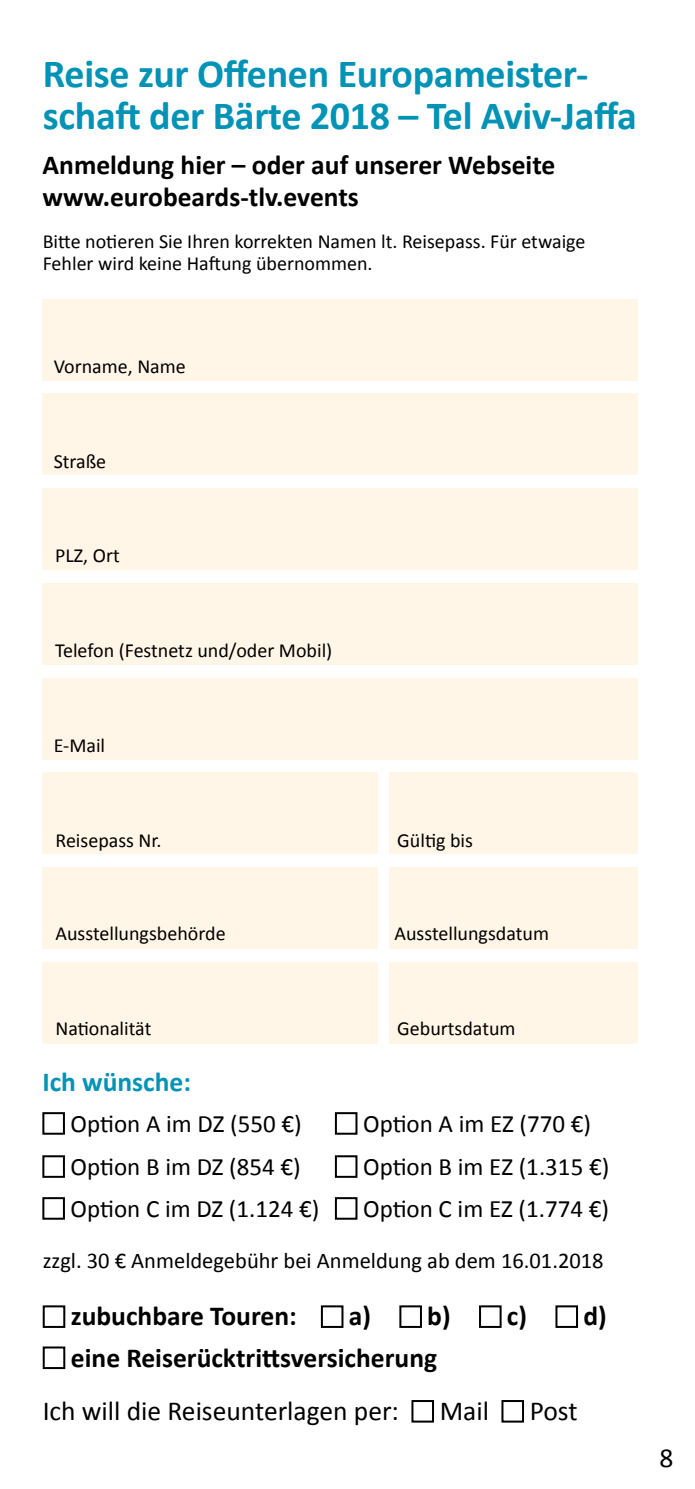
<style>
.page{position:relative;width:695px;height:1489px;background:#fff}
.page>*{position:absolute;margin:0;border:0;box-sizing:border-box;transform-origin:0 0}
.t1{font:700 40px/42.5px "Calibri";letter-spacing:-.01em;color:#0093b6}
.t2{font:700 27.5px/32.5px "Calibri";color:#000}
.t3{font:27.5px "Calibri";color:#000}
.t4{font:700 27.5px "Calibri";color:#0093b6}
.t5{font:25px/43px "Calibri";color:#000}
.t6{font:22.5px "Calibri";color:#000}
.t7{font:20px/22.5px "Calibri";color:#000}
</style>
<div class="page">
<div style="left:42px;top:299px;width:596px;height:81px;background:#fff6e7"></div>
<div style="left:42px;top:393px;width:596px;height:82px;background:#fff6e7"></div>
<div style="left:42px;top:488px;width:596px;height:82px;background:#fff6e7"></div>
<div style="left:42px;top:583px;width:596px;height:81px;background:#fff6e7"></div>
<div style="left:42px;top:677px;width:596px;height:82px;background:#fff6e7"></div>
<div style="left:42px;top:772px;width:336px;height:82px;background:#fff6e7"></div>
<div style="left:389px;top:772px;width:249px;height:82px;background:#fff6e7"></div>
<div style="left:42px;top:867px;width:336px;height:81px;background:#fff6e7"></div>
<div style="left:389px;top:867px;width:249px;height:81px;background:#fff6e7"></div>
<div style="left:42px;top:961px;width:336px;height:82px;background:#fff6e7"></div>
<div style="left:389px;top:961px;width:249px;height:82px;background:#fff6e7"></div>
<div style="left:42px;top:1112px;width:23px;height:22px;border:2px solid #000"></div>
<div style="left:42px;top:1155px;width:23px;height:22px;border:2px solid #000"></div>
<div style="left:335px;top:1112px;width:22px;height:22px;border:2px solid #000"></div>
<div style="left:335px;top:1155px;width:22px;height:22px;border:2px solid #000"></div>
<div style="left:43px;top:1346px;width:22px;height:22px;border:2px solid #000"></div>
<div style="left:411px;top:1399px;width:23px;height:23px;border:2px solid #000"></div>
<div style="left:501px;top:1399px;width:23px;height:23px;border:2px solid #000"></div>
<div style="left:43px;top:1305px;width:22px;height:22px;border:2px solid #000"></div>
<div style="left:321px;top:1305px;width:22px;height:22px;border:2px solid #000"></div>
<div style="left:399px;top:1305px;width:23px;height:22px;border:2px solid #000"></div>
<div style="left:479px;top:1305px;width:22px;height:22px;border:2px solid #000"></div>
<div style="left:555px;top:1305px;width:23px;height:22px;border:2px solid #000"></div>
<div style="left:42px;top:1197px;width:23px;height:22px;border:2px solid #000"></div>
<div style="left:335px;top:1197px;width:22px;height:22px;border:2px solid #000"></div>
<h1 class="t1" style="left:43px;top:50px;width:595px">Reise zur Offenen Europameister&shy;schaft der Bärte 2018 – Tel Aviv-Jaffa</h1>
<h2 class="t2" style="left:43px;top:147px;width:514px">Anmeldung hier – oder auf unserer Webseite www.eurobeards-tlv.events</h2>
<p class="t7" style="left:43px;top:229px;width:544px">Bitte notieren Sie Ihren korrekten Namen lt. Reisepass. Für etwaige<br>Fehler wird keine Haftung übernommen.</p>
<p class="t7" style="left:54px;top:354px;width:134px">Vorname, Name</p>
<p class="t7" style="left:54px;top:449px;width:54px">Straße</p>
<p class="t7" style="left:55px;top:543px;width:66px">PLZ, Ort</p>
<p class="t7" style="left:55px;top:638px;width:278px">Telefon (Festnetz und/oder Mobil)</p>
<p class="t7" style="left:54px;top:733px;width:53px">E-Mail</p>
<p class="t7" style="left:55px;top:827px;width:107px">Reisepass Nr.</p>
<p class="t7" style="left:397px;top:827px;width:77px">Gültig bis</p>
<p class="t7" style="left:55px;top:921px;width:172px">Ausstellungsbehörde</p>
<p class="t7" style="left:394px;top:921px;width:156px">Ausstellungsdatum</p>
<p class="t7" style="left:55px;top:1016px;width:97px">Nationalität</p>
<p class="t7" style="left:397px;top:1016px;width:120px">Geburtsdatum</p>
<h2 class="t4" style="left:42px;top:1065px;width:150px">Ich wünsche:</h2>
<p class="t5" style="left:71px;top:1101px;width:232px">Option A im DZ (550 €)<br>Option B im DZ (854 €)</p>
<p class="t5" style="left:363px;top:1101px;width:247px">Option A im EZ (770 €)<br>Option B im EZ (1.315 €)</p>
<p class="t5" style="left:71px;top:1186px;width:250px">Option C im DZ (1.124 €)</p>
<p class="t5" style="left:363px;top:1186px;width:247px">Option C im EZ (1.774 €)</p>
<p class="t6" style="left:43px;top:1246px;width:562px">zzgl. 30 € Anmeldegebühr bei Anmeldung ab dem 16.01.2018</p>
<h2 class="t2" style="left:71px;top:1298px;width:227px">zubuchbare Touren:</h2>
<h2 class="t2" style="left:349px;top:1298px;width:103px">a) b)</h2>
<h2 class="t2" style="left:507px;top:1298px;width:101px">c) d)</h2>
<h2 class="t2" style="left:71px;top:1339px;width:367px">eine Reiserücktrittsversicherung</h2>
<h2 class="t3" style="left:43px;top:1393px;width:358px">Ich will die Reiseunterlagen per:</h2>
<h2 class="t3" style="left:439px;top:1393px;width:51px">Mail</h2>
<h2 class="t3" style="left:529px;top:1393px;width:49px">Post</h2>
<h2 class="t3" style="left:659px;top:1440px;width:15px">8</h2>
</div>
